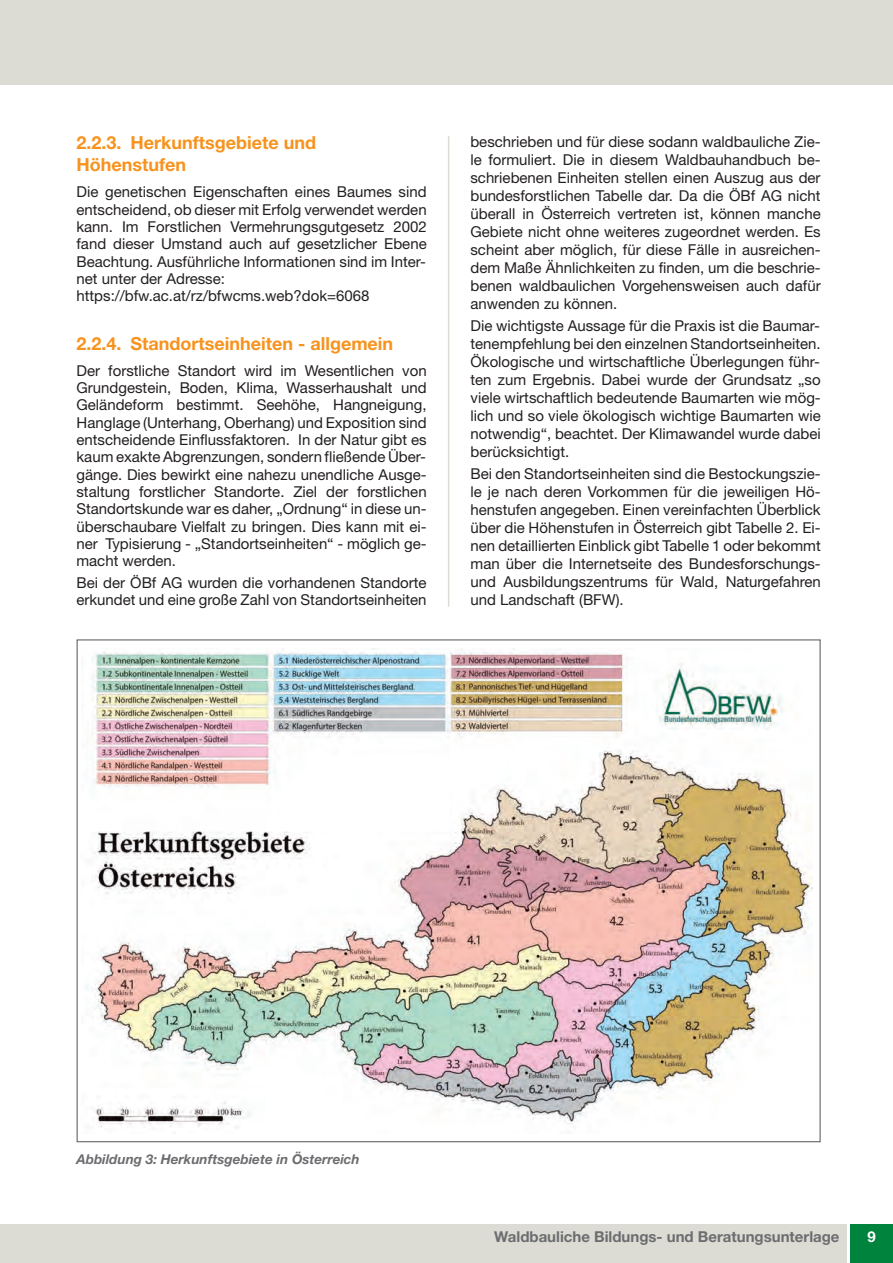
<style>
.page{position:relative;width:893px;height:1263px;background:#fff}
.page>*{position:absolute;margin:0;border:0;box-sizing:border-box;transform-origin:0 0}
.t1{font:700 18px/22.5px "Helvetica Neue";color:#f7931d}
.t2{font:15px/18px "Helvetica Neue";color:#231f20;text-align:justify}
.t3{font:700 15px "Helvetica Neue";color:#6c6d70}
.t4{font:700 15px "Helvetica Neue";color:#fff}
.t5{font:italic 700 13.5px "Helvetica Neue";color:#6c6d70}
</style>
<div class="page">
<div style="left:850px;top:1225px;width:43px;height:38px;background:#00843d"></div>
<div style="left:0;top:1225px;width:846px;height:38px;background:#dcdcd4"></div>
<div style="left:0;top:0;width:893px;height:85px;background:#dcdcd4"></div>
<hr style="left:448px;top:136px;width:1px;height:471px;background:#dcdcd4">
<img style="left:86px;top:648px;width:726px;height:480px">
<p class="t1" style="left:77px;top:133px;width:241px">2.2.3. Herkunftsgebiete und<br>Höhenstufen</p>
<p class="t2" style="left:76px;top:185px;width:352px;line-height:17.2px;text-align:left">Die genetischen Eigenschaften eines Baumes sind entscheidend, ob dieser mit Erfolg verwendet werden kann. Im Forstlichen Vermehrungsgutgesetz 2002 fand dieser Umstand auch auf gesetzlicher Ebene Beachtung. Ausführliche Informationen sind im Inter&shy;net unter der Adresse: https://bfw.ac.at/rz/bfwcms.web?dok=6068</p>
<p class="t1" style="left:77px;top:334px;width:318px">2.2.4. Standortseinheiten - allgemein</p>
<p class="t2" style="left:76px;top:363px;width:352px;line-height:17.4px">Der forstliche Standort wird im Wesentlichen von Grundgestein, Boden, Klima, Wasserhaushalt und Geländeform bestimmt. Seehöhe, Hangneigung, Hanglage (Unterhang, Oberhang) und Exposition sind entscheidende Einflussfaktoren. In der Natur gibt es kaum exakte Abgrenzungen, sondern fließende Über&shy;gänge. Dies bewirkt eine nahezu unendliche Ausge&shy;staltung forstlicher Standorte. Ziel der forstlichen Standortskunde war es daher, „Ordnung“ in diese un&shy;überschaubare Vielfalt zu bringen. Dies kann mit ei&shy;ner Typisierung - „Standortseinheiten“ - möglich ge&shy;macht werden.</p>
<p class="t2" style="left:76px;top:575px;width:352px;line-height:17.2px">Bei der ÖBf AG wurden die vorhandenen Standorte erkundet und eine große Zahl von Standortseinheiten</p>
<p class="t2" style="left:470px;top:134px;width:352px">beschrieben und für diese sodann waldbauliche Zie&shy;le formuliert. Die in diesem Waldbauhandbuch be&shy;schriebenen Einheiten stellen einen Auszug aus der bundesforstlichen Tabelle dar. Da die ÖBf AG nicht überall in Österreich vertreten ist, können manche Gebiete nicht ohne weiteres zugeordnet werden. Es scheint aber möglich, für diese Fälle in ausreichen&shy;dem Maße Ähnlichkeiten zu finden, um die beschrie&shy;benen waldbaulichen Vorgehensweisen auch dafür anwenden zu können.</p>
<p class="t2" style="left:470px;top:318px;width:352px">Die wichtigste Aussage für die Praxis ist die Baumar&shy;tenempfehlung bei den einzelnen Standortseinheiten.<br>Ökologische und wirtschaftliche Überlegungen führ&shy;ten zum Ergebnis. Dabei wurde der Grundsatz „so viele wirtschaftlich bedeutende Baumarten wie mög&shy;lich und so viele ökologisch wichtige Baumarten wie notwendig“, beachtet. Der Klimawandel wurde dabei berücksichtigt.</p>
<p class="t2" style="left:470px;top:466px;width:352px">Bei den Standortseinheiten sind die Bestockungszie&shy;le je nach deren Vorkommen für die jeweiligen Hö&shy;henstufen angegeben. Einen vereinfachten Überblick über die Höhenstufen in Österreich gibt Tabelle 2. Ei&shy;nen detaillierten Einblick gibt Tabelle 1 oder bekommt man über die Internetseite des Bundesforschungs&shy;und Ausbildungszentrums für Wald, Naturgefahren und Landschaft (BFW).</p>
<p class="t5" style="left:77px;top:1154px;width:285px">Abbildung 3: Herkunftsgebiete in Österreich</p>
<p class="t3" style="left:494px;top:1231px;width:347px">Waldbauliche Bildungs- und Beratungsunterlage</p>
<p class="t4" style="left:867px;top:1231px;width:10px">9</p>
</div>
